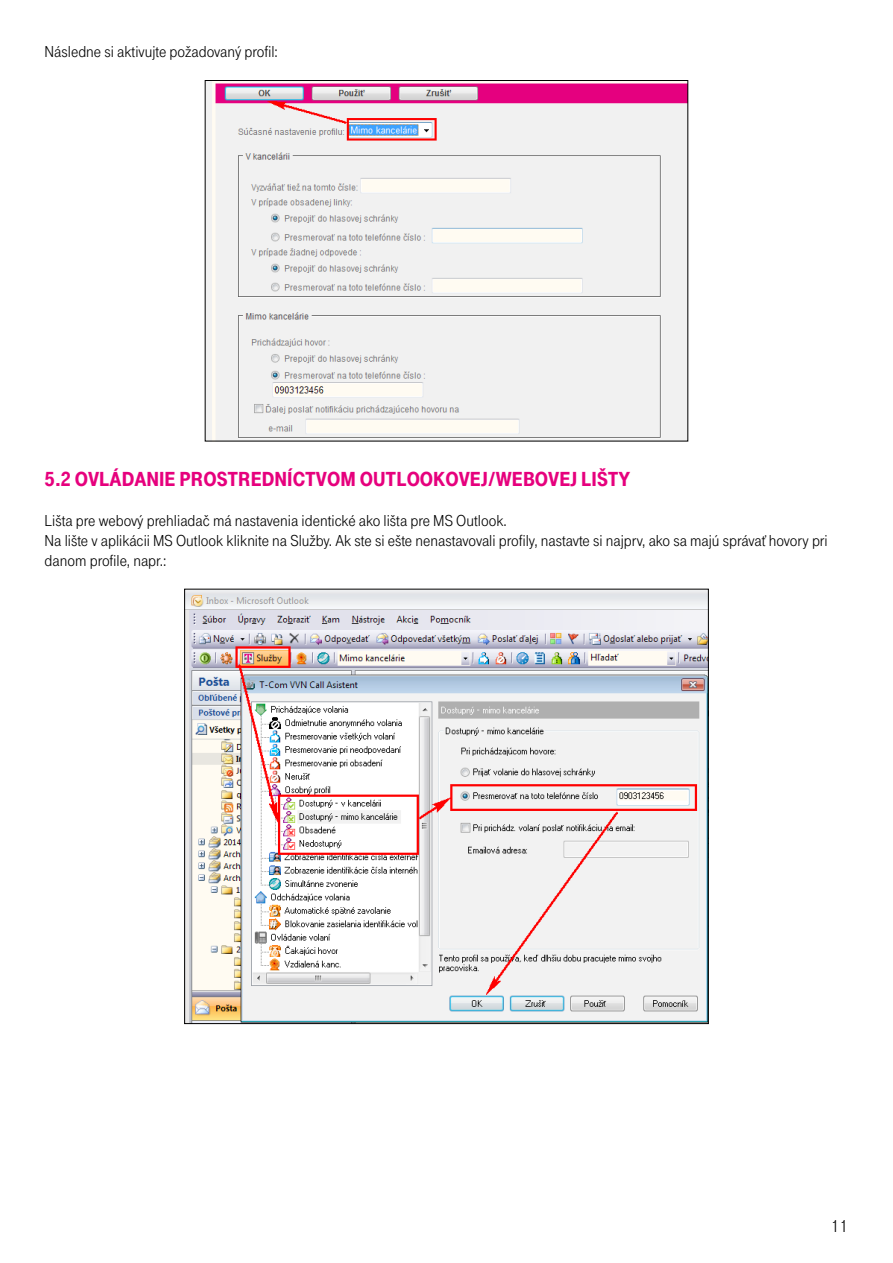
<style>
.page{position:relative;width:893px;height:1263px;background:#fff}
.page>*{position:absolute;margin:0;border:0;box-sizing:border-box;transform-origin:0 0}
.t1{font:900 21px "Tele Grotesk Headline";color:#e6007d}
.t2{font:18px "Tele Grotesk Norm";color:#000}
.t3{font:16.5px/19.8px "Tele Grotesk Norm";color:#000}
</style>
<div class="page">
<img style="left:207px;top:82px;width:479px;height:357px">
<img style="left:186px;top:591px;width:521px;height:431px">
<p class="t3" style="left:45px;top:42px;width:235px">Následne si aktivujte požadovaný profil:</p>
<p class="t1" style="left:45px;top:468px;width:587px">5.2 OVLÁDANIE PROSTREDNÍCTVOM OUTLOOKOVEJ/WEBOVEJ LIŠTY</p>
<p class="t3" style="left:45px;top:511px;width:784px">Lišta pre webový prehliadač má nastavenia identické ako lišta pre MS Outlook.<br>Na lište v aplikácii MS Outlook kliknite na Služby. Ak ste si ešte nenastavovali profily, nastavte si najprv, ako sa majú správať hovory pri danom profile, napr.:</p>
<p class="t2" style="left:831px;top:1216px;width:19px">11</p>
</div>
